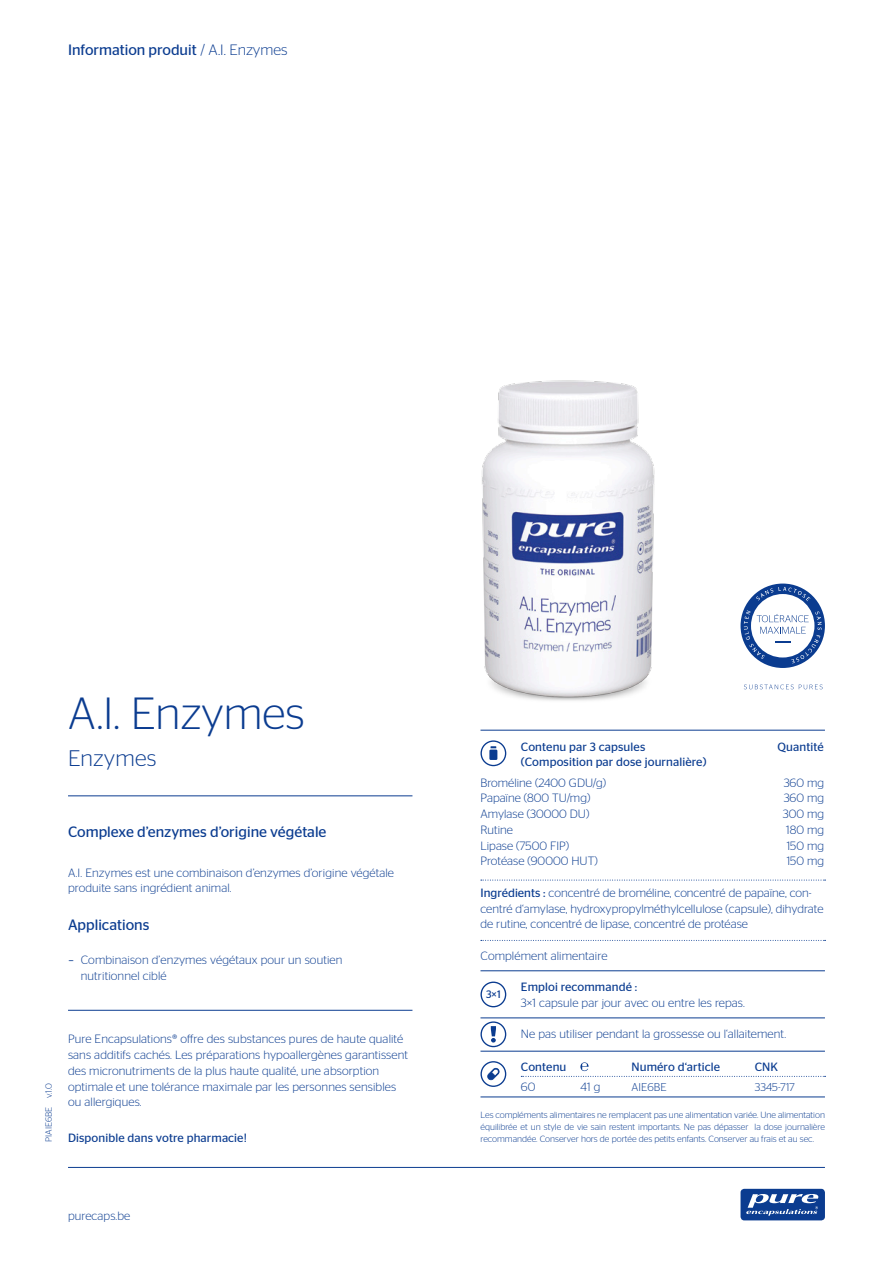
<style>
.page{position:relative;width:893px;height:1263px;background:#fff}
.page>*{position:absolute;margin:0;border:0;box-sizing:border-box;transform-origin:0 0}
.t1{font:300 45px "Stag Sans";color:#0b3c90}
.t2{font:300 22.5px "Stag Sans";letter-spacing:.01em;color:#0b3c90}
.t3{font:15px "Stag Sans";color:#0b3c90}
.t4{font:300 12px/15.8px "Stag Sans";letter-spacing:.01em;color:#0b3c90}
.t5{font:12px "Stag Sans";letter-spacing:.01em;color:#0b3c90}
.t6{font:300 11.25px "Stag Sans";letter-spacing:.01em;color:#0b3c90}
.t7{font:10.8px "Stag Sans";color:#0b3c90}
.t8{font:300 9px/12px "Stag Sans";color:#0b3c90;text-align:justify}
.s1{font-weight:300}
.s2{font-family:"Solex Medium Lining";font-weight:400}
.s3{font-weight:400}
</style>
<div class="page">
<hr style="left:68px;top:1167px;width:757px;height:1px;background:#0b3c90">
<div style="left:740px;top:1189px;width:85px;height:31px;background:#0b3c90;border-radius:4px"></div>
<svg style="left:746px;top:1194px;width:73px;height:22px"></svg>
<hr style="left:480px;top:730px;width:345px;height:1px;background:#0b3c90">
<hr style="left:480px;top:970px;width:345px;height:1px;background:#0b3c90">
<hr style="left:480px;top:1051px;width:345px;height:1px;background:#0b3c90">
<svg style="left:480px;top:740px;width:26px;height:26px"></svg>
<hr style="left:480px;top:1096px;width:345px;height:1px;background:#0b3c90">
<svg style="left:480px;top:1061px;width:26px;height:26px"></svg>
<svg style="left:521px;top:1062px;width:305px;height:15px"></svg>
<svg style="left:481px;top:940px;width:345px;height:1px"></svg>
<svg style="left:481px;top:880px;width:345px;height:1px"></svg>
<hr style="left:68px;top:795px;width:344px;height:1px;background:#0b3c90">
<svg style="left:480px;top:981px;width:26px;height:26px"></svg>
<hr style="left:480px;top:1017px;width:345px;height:1px;background:#0b3c90">
<svg style="left:480px;top:1021px;width:26px;height:26px"></svg>
<img style="left:480px;top:380px;width:308px;height:351px">
<hr style="left:68px;top:1010px;width:344px;height:1px;background:#0b3c90">
<svg style="left:744px;top:684px;width:79px;height:5px"></svg>
<svg style="left:740px;top:583px;width:85px;height:85px"></svg>
<p class="t3" style="left:68px;top:41px;width:221px">Information produit <span class="s1">/ A.I. Enzymes</span></p>
<h1 class="t1" style="left:68px;top:689px;width:238px">A.I. Enzymes</h1>
<h2 class="t2" style="left:68px;top:746px;width:90px">Enzymes</h2>
<p class="t3" style="left:68px;top:823px;width:260px">Complexe d’enzymes d’origine végétale</p>
<p class="t4" style="left:68px;top:864px;width:328px">A.I. Enzymes est une combinaison d’enzymes d’origine végétale produite sans ingrédient animal.</p>
<p class="t3" style="left:68px;top:916px;width:83px">Applications</p>
<p class="t4" style="left:81px;top:952px;width:263px;text-indent:-12px"><span class="s2">–</span> Combinaison d’enzymes végétaux pour un soutien nutritionnel ciblé</p>
<p class="t8" style="left:43px;top:1142px;width:61px;rotate:-90deg">PIAIE6BE v.1.0</p>
<p class="t4" style="left:68px;top:1031px;width:342px">Pure Encapsulations® offre des substances pures de haute qualité sans additifs cachés. Les préparations hypoallergènes garantissent des micronutriments de la plus haute qualité, une absorption optimale et une tolérance maximale par les personnes sensibles ou allergiques.</p>
<p class="t5" style="left:68px;top:1130px;width:180px">Disponible dans votre pharmacie!</p>
<p class="t4" style="left:68px;top:1208px;width:64px">purecaps.be</p>
<p class="t5" style="left:521px;top:740px;width:126px">Contenu par 3 capsules</p>
<p class="t5" style="left:777px;top:740px;width:48px">Quantité</p>
<p class="t5" style="left:521px;top:755px;width:187px">(Composition par dose journalière)</p>
<p class="t4" style="left:480px;top:774px;width:127px">Broméline (2400 GDU/g)</p>
<p class="t4" style="left:784px;top:774px;width:42px">360 mg</p>
<p class="t4" style="left:480px;top:790px;width:111px">Papaïne (800 TU/mg)</p>
<p class="t4" style="left:784px;top:790px;width:42px">360 mg</p>
<p class="t4" style="left:480px;top:806px;width:110px">Amylase (30000 DU)</p>
<p class="t4" style="left:783px;top:806px;width:43px">300 mg</p>
<p class="t4" style="left:480px;top:822px;width:34px">Rutine</p>
<p class="t4" style="left:786px;top:822px;width:39px">180 mg</p>
<p class="t4" style="left:480px;top:837px;width:90px">Lipase (7500 FIP)</p>
<p class="t4" style="left:787px;top:837px;width:39px">150 mg</p>
<p class="t4" style="left:480px;top:853px;width:119px">Protéase (90000 HUT)</p>
<p class="t4" style="left:787px;top:853px;width:39px">150 mg</p>
<p class="t4" style="left:480px;top:884px;width:344px"><span class="s3">Ingrédients :</span> concentré de broméline, concentré de papaïne, con&shy;centré d‘amylase, hydroxypropylméthylcellulose (capsule), dihydrate de rutine, concentré de lipase, concentré de protéase</p>
<p class="t4" style="left:480px;top:947px;width:128px">Complément alimentaire</p>
<p class="t5" style="left:521px;top:980px;width:118px">Emploi recommandé :</p>
<p class="t4" style="left:521px;top:995px;width:225px">3×1 capsule par jour avec ou entre les repas.</p>
<p class="t7" style="left:486px;top:988px;width:16px">3×1</p>
<p class="t4" style="left:521px;top:1026px;width:267px">Ne pas utiliser pendant la grossesse ou l‘allaitement.</p>
<p class="t5" style="left:521px;top:1060px;width:47px">Contenu</p>
<p class="t5" style="left:631px;top:1060px;width:90px">Numéro d‘article</p>
<p class="t5" style="left:755px;top:1060px;width:25px">CNK</p>
<p class="t4" style="left:521px;top:1078px;width:16px">60</p>
<p class="t4" style="left:580px;top:1078px;width:21px">41 g</p>
<p class="t6" style="left:631px;top:1080px;width:37px">AIE6BE</p>
<p class="t6" style="left:755px;top:1080px;width:41px">3345-717</p>
<p class="t8" style="left:480px;top:1108px;width:346px">Les compléments alimentaires ne remplacent pas une alimentation variée. Une alimentation équilibrée et un style de vie sain restent importants. Ne pas dépasser la dose journalière recommandée. Conserver hors de portée des petits enfants. Conserver au frais et au sec.</p>
</div>
